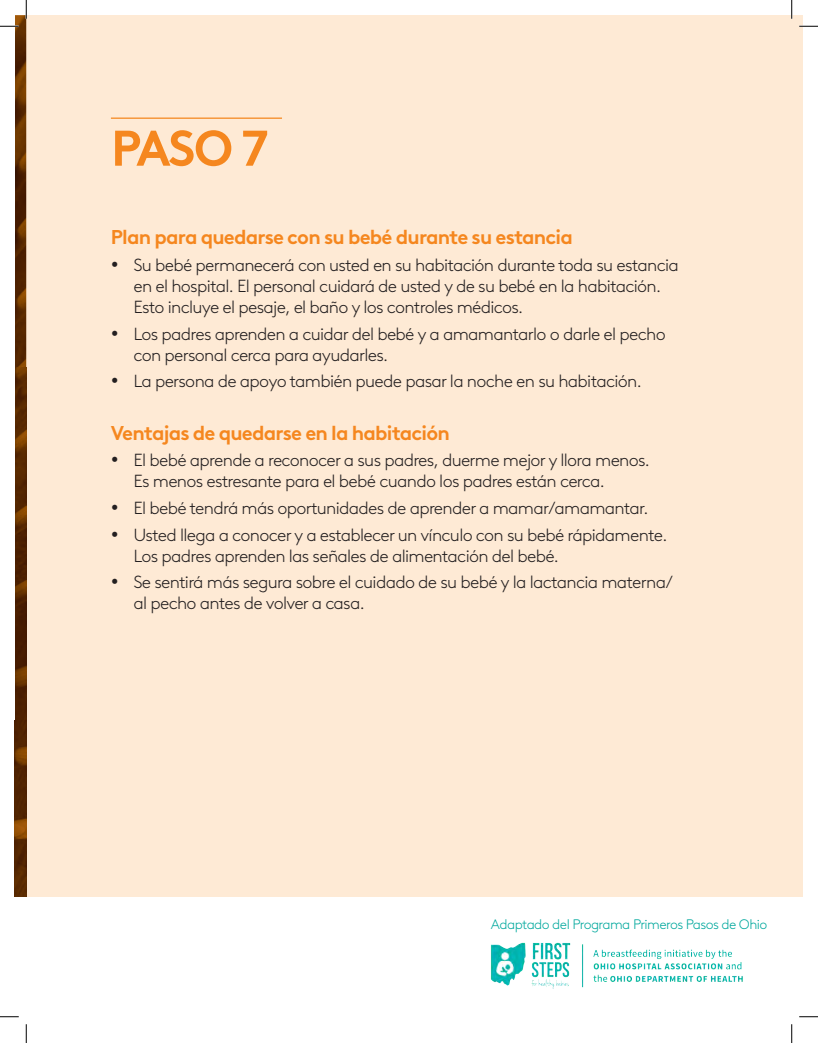
<style>
.page{position:relative;width:818px;height:1043px;background:#fff}
.page>*{position:absolute;margin:0;border:0;box-sizing:border-box;transform-origin:0 0}
.t1{font:700 50px "Brown LL";color:#f5871f}
.t2{font:700 20px "Brown LL";letter-spacing:-.04em;color:#f5871f}
.t3{font:300 17.5px/21px "Brown LL";letter-spacing:-.04em;color:#231f20}
.t4{font:300 13.75px "Brown LL";letter-spacing:-.04em;color:#00a89d}
</style>
<div class="page">
<img style="left:490px;top:942px;width:253px;height:47px">
<div style="left:24px;top:15px;width:778px;height:881px;background:#feead5"></div>
<hr style="left:111px;top:118px;width:171px;height:1px;background:#f5871f">
<svg style="left:799px;top:25px;width:19px;height:2px"></svg>
<svg style="left:0;top:1016px;width:19px;height:1px"></svg>
<svg style="left:799px;top:1016px;width:19px;height:1px"></svg>
<svg style="left:0;top:0;width:27px;height:896px"></svg>
<svg style="left:25px;top:1024px;width:2px;height:18px"></svg>
<svg style="left:791px;top:0;width:1px;height:19px"></svg>
<svg style="left:791px;top:1024px;width:1px;height:18px"></svg>
<p class="t1" style="left:111px;top:110px;width:159px">PASO 7</p>
<p class="t2" style="left:111px;top:222px;width:463px">Plan para quedarse con su bebé durante su estancia</p>
<p class="t3" style="left:133px;top:253px;width:547px;text-indent:-23px">• Su bebé permanecerá con usted en su habitación durante toda su estancia en el hospital. El personal cuidará de usted y de su bebé en la habitación.<br>Esto incluye el pesaje, el baño y los controles médicos.</p>
<p class="t3" style="left:133px;top:322px;width:534px;text-indent:-23px">• Los padres aprenden a cuidar del bebé y a amamantarlo o darle el pecho con personal cerca para ayudarles.</p>
<p class="t3" style="left:111px;top:370px;width:532px">• La persona de apoyo también puede pasar la noche en su habitación.</p>
<p class="t2" style="left:111px;top:417px;width:340px">Ventajas de quedarse en la habitación</p>
<p class="t3" style="left:133px;top:448px;width:518px;text-indent:-23px">• El bebé aprende a reconocer a sus padres, duerme mejor y llora menos.<br>Es menos estresante para el bebé cuando los padres están cerca.</p>
<p class="t3" style="left:111px;top:496px;width:539px">• El bebé tendrá más oportunidades de aprender a mamar/amamantar.</p>
<p class="t3" style="left:133px;top:523px;width:535px;text-indent:-23px">• Usted llega a conocer y a establecer un vínculo con su bebé rápidamente.<br>Los padres aprenden las señales de alimentación del bebé.</p>
<p class="t3" style="left:133px;top:570px;width:541px;text-indent:-23px">• Se sentirá más segura sobre el cuidado de su bebé y la lactancia materna/ al pecho antes de volver a casa.</p>
<p class="t4" style="left:491px;top:914px;width:278px">Adaptado del Programa Primeros Pasos de Ohio</p>
</div>
